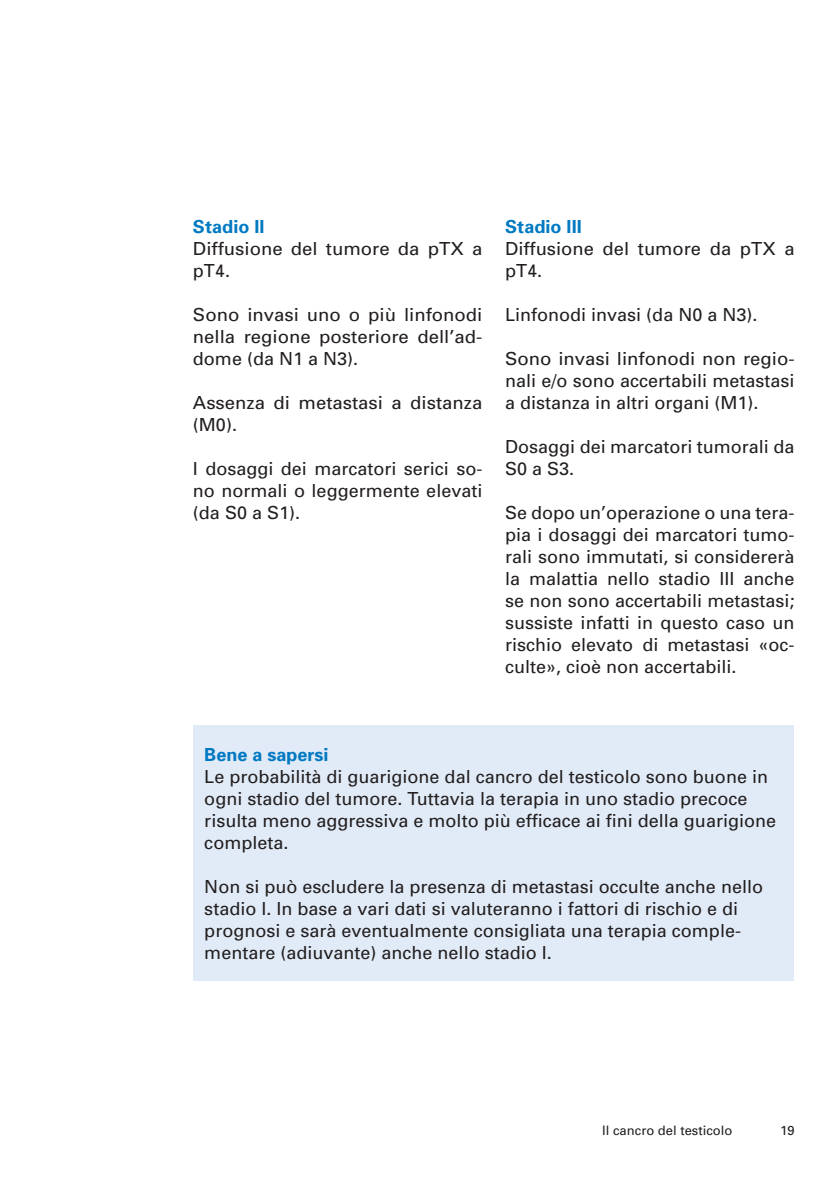
<style>
.page{position:relative;width:840px;height:1191px;background:#fff}
.page>*{position:absolute;margin:0;border:0;box-sizing:border-box;transform-origin:0 0}
.t1{font:18px/22px "Univers";color:#231f20}
.t2{font:700 18px "Univers";letter-spacing:.005em;color:#0079c2}
.t3{font:13px "Univers";color:#231f20}
</style>
<div class="page">
<div style="left:193px;top:725px;width:600px;height:255px;background:#e1ebf7"></div>
<p class="t2" style="left:193px;top:215px;width:73px">Stadio II</p>
<p class="t1" style="left:193px;top:237px;width:291px">Diffusione del tumore da pTX a pT4.</p>
<p class="t1" style="left:193px;top:303px;width:291px;text-align:justify">Sono invasi uno o più linfonodi nella regione posteriore dell’ad&shy;dome (da N1 a N3).</p>
<p class="t1" style="left:193px;top:391px;width:291px">Assenza di metastasi a distanza (M0).</p>
<p class="t1" style="left:193px;top:457px;width:291px;text-align:justify">I dosaggi dei marcatori serici so&shy;no normali o leggermente elevati (da S0 a S1).</p>
<p class="t2" style="left:505px;top:215px;width:78px">Stadio III</p>
<p class="t1" style="left:505px;top:237px;width:291px">Diffusione del tumore da pTX a pT4.</p>
<p class="t1" style="left:505px;top:303px;width:254px">Linfonodi invasi (da N0 a N3).</p>
<p class="t1" style="left:505px;top:347px;width:291px;text-align:justify">Sono invasi linfonodi non regio&shy;nali e/o sono accertabili metastasi a distanza in altri organi (M1).</p>
<p class="t1" style="left:505px;top:435px;width:291px">Dosaggi dei marcatori tumorali da<br>S0 a S3.</p>
<p class="t1" style="left:505px;top:501px;width:291px;text-align:justify">Se dopo un’operazione o una tera&shy;pia i dosaggi dei marcatori tumo&shy;rali sono immutati, si considererà la malattia nello stadio III anche se non sono accertabili metastasi; sussiste infatti in questo caso un rischio elevato di metastasi «oc&shy;culte», cioè non accertabili.</p>
<p class="t2" style="left:204px;top:743px;width:126px">Bene a sapersi</p>
<p class="t1" style="left:204px;top:765px;width:573px">Le probabilità di guarigione dal cancro del testicolo sono buone in ogni stadio del tumore. Tuttavia la terapia in uno stadio precoce risulta meno aggressiva e molto più efficace ai fini della guarigione completa.</p>
<p class="t1" style="left:204px;top:875px;width:560px">Non si può escludere la presenza di metastasi occulte anche nello stadio I. In base a vari dati si valuteranno i fattori di rischio e di prognosi e sarà eventualmente consigliata una terapia comple&shy;mentare (adiuvante) anche nello stadio I.</p>
<p class="t3" style="left:602px;top:1122px;width:132px">Il cancro del testicolo</p>
<p class="t3" style="left:779px;top:1122px;width:16px">19</p>
</div>
